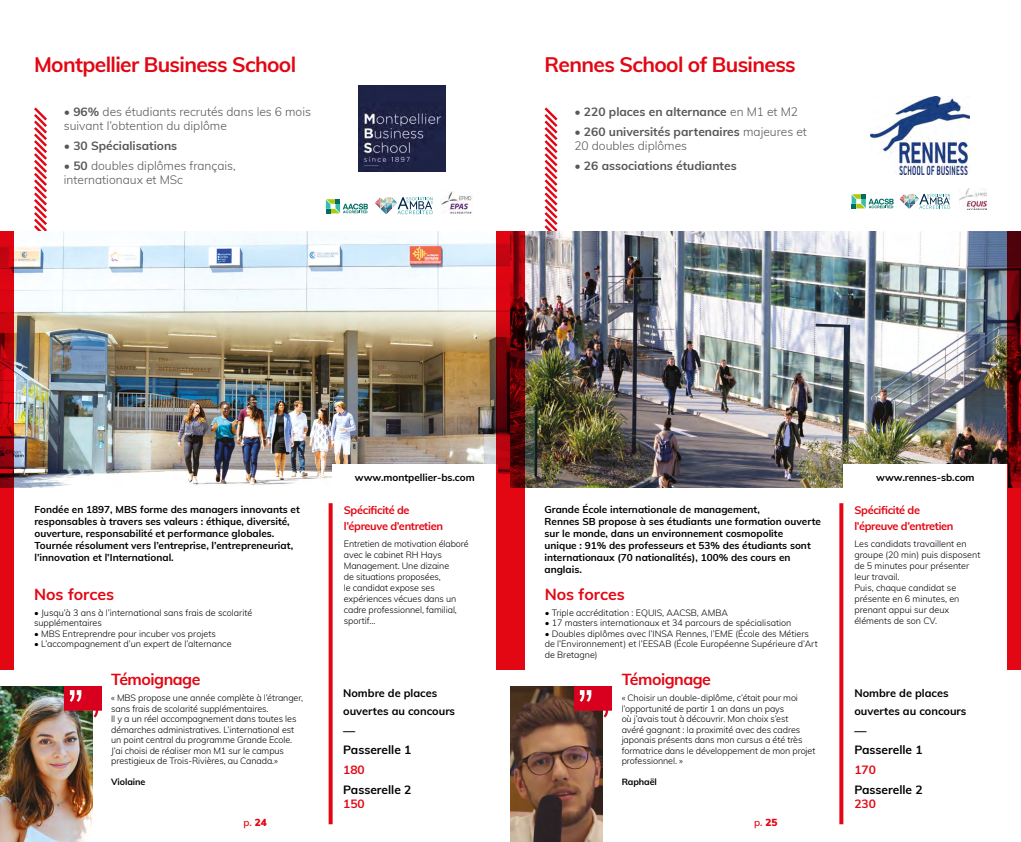
<style>
.page{position:relative;width:1021px;height:842px;background:#fff}
.page>*{position:absolute;margin:0;border:0;box-sizing:border-box;transform-origin:0 0}
.t1{font:700 21px "Muli";letter-spacing:-.03em;color:#e30613}
.t2{font:700 16px "Muli";letter-spacing:-.03em;color:#e30613}
.t3{font:700 16px "Muli";color:#e30613}
.t4{font:300 12px/14px "Muli";color:#575756}
.t5{font:700 12px "Muli";color:#575756}
.t6{font:700 12px/19.7px "Muli";color:#000}
.t7{font:700 12px "Muli";color:#e30613}
.t8{font:700 11px/16.7px "Muli";letter-spacing:-.03em;color:#e30613}
.t9{font:700 11px/18px "Muli";color:#000}
.t10{font:700 10px/12px "Muli";color:#000}
.t11{font:600 10px "Muli";color:#e30613}
.t12{font:300 9px/10.5px "Muli";letter-spacing:-.01em;color:#000}
.t13{font:700 9px "Muli";letter-spacing:-.01em;color:#000}
.s1{font-weight:700}
.s2{font-weight:300}
.s3{font-weight:900}
</style>
<div class="page">
<svg style="left:34px;top:107px;width:13px;height:124px"></svg>
<img style="left:14px;top:231px;width:482px;height:257px">
<svg style="left:326px;top:199px;width:42px;height:14px"></svg>
<svg style="left:328px;top:503px;width:4px;height:321px"></svg>
<img style="left:359px;top:85px;width:86px;height:87px">
<div style="left:332px;top:465px;width:165px;height:23px;background:#fff"></div>
<img style="left:0;top:686px;width:93px;height:156px">
<svg style="left:544px;top:107px;width:14px;height:124px"></svg>
<img style="left:524px;top:231px;width:482px;height:257px">
<img style="left:959px;top:188px;width:27px;height:22px">
<svg style="left:851px;top:194px;width:42px;height:14px"></svg>
<svg style="left:839px;top:503px;width:4px;height:321px"></svg>
<img style="left:870px;top:96px;width:99px;height:78px">
<div style="left:843px;top:465px;width:165px;height:26px;background:#fff"></div>
<img style="left:510px;top:686px;width:92px;height:156px">
<img style="left:65px;top:686px;width:36px;height:32px">
<img style="left:574px;top:686px;width:37px;height:32px">
<svg style="left:375px;top:197px;width:57px;height:17px"></svg>
<svg style="left:899px;top:194px;width:51px;height:15px"></svg>
<img style="left:441px;top:192px;width:31px;height:21px">
<svg style="left:0;top:231px;width:14px;height:438px;background:#cb0510"></svg>
<svg style="left:496px;top:231px;width:28px;height:438px;background:#aa040d"></svg>
<svg style="left:1006px;top:231px;width:14px;height:438px;background:#951018"></svg>
<h1 class="t1" style="left:34px;top:49px;width:264px">Montpellier Business School</h1>
<h3 class="t4" style="left:64px;top:104px;width:249px"><span class="s1">• 96%</span> des étudiants recrutés dans les 6 mois suivant l’obtention du diplôme</h3>
<h3 class="t5" style="left:64px;top:137px;width:115px">• 30 Spécialisations</h3>
<h3 class="t4" style="left:64px;top:158px;width:173px"><span class="s1">• 50</span> doubles diplômes français, internationaux et MSc</h3>
<h1 class="t1" style="left:544px;top:49px;width:253px">Rennes School of Business</h1>
<h3 class="t5" style="left:574px;top:103px;width:225px">• 220 places en alternance <span class="s2">en M1 et M2</span></h3>
<h3 class="t4" style="left:574px;top:124px;width:234px"><span class="s1">• 260 universités partenaires</span> majeures et<br>20 doubles diplômes</h3>
<h3 class="t5" style="left:574px;top:156px;width:164px">• 26 associations étudiantes</h3>
<p class="t10" style="left:355px;top:471px;width:121px">www.montpellier-bs.com</p>
<p class="t10" style="left:34px;top:503px;width:267px">Fondée en 1897, MBS forme des managers innovants et responsables à travers ses valeurs : éthique, diversité, ouverture, responsabilité et performance globales.<br>Tournée résolument vers l’entreprise, l’entrepreneuriat, l’innovation et l’International.</p>
<p class="t8" style="left:344px;top:501px;width:101px">Spécificité de l’épreuve d’entretien</p>
<p class="t12" style="left:344px;top:538px;width:126px;line-height:11px">Entretien de motivation élaboré avec le cabinet RH Hays<br>Management. Une dizaine<br>de situations proposées,<br>le candidat expose ses expériences vécues dans un cadre professionnel, familial, sportif…</p>
<h2 class="t3" style="left:34px;top:582px;width:82px">Nos forces</h2>
<p class="t12" style="left:34px;top:607px;width:220px">• Jusqu’à 3 ans à l’international sans frais de scolarité supplémentaires</p>
<p class="t12" style="left:34px;top:628px;width:183px">• MBS Entreprendre pour incuber vos projets</p>
<p class="t12" style="left:34px;top:638px;width:199px">• L’accompagnement d’un expert de l’alternance</p>
<h2 class="t2" style="left:111px;top:668px;width:91px">Témoignage</h2>
<p class="t12" style="left:111px;top:692px;width:194px">« MBS propose une année complète à l’étranger, sans frais de scolarité supplémentaires.<br>Il y a un réel accompagnement dans toutes les démarches administratives. L’international est un point central du programme Grande Ecole.<br>J’ai choisi de réaliser mon M1 sur le campus prestigieux de Trois-Rivières, au Canada.»</p>
<p class="t13" style="left:111px;top:775px;width:36px">Violaine</p>
<p class="t9" style="left:343px;top:683px;width:113px">Nombre de places ouvertes au concours</p>
<h3 class="t6" style="left:343px;top:720px;width:70px">—<br>Passerelle 1</h3>
<h3 class="t7" style="left:343px;top:761px;width:23px">180</h3>
<h3 class="t6" style="left:343px;top:779px;width:70px">Passerelle 2</h3>
<h3 class="t7" style="left:343px;top:794px;width:23px">150</h3>
<p class="t10" style="left:876px;top:471px;width:100px">www.rennes-sb.com</p>
<p class="t10" style="left:544px;top:503px;width:278px">Grande École internationale de management,<br>Rennes SB propose à ses étudiants une formation ouverte sur le monde, dans un environnement cosmopolite<br>unique : 91% des professeurs et 53% des étudiants sont internationaux (70 nationalités), 100% des cours en anglais.</p>
<p class="t8" style="left:854px;top:501px;width:101px">Spécificité de l’épreuve d’entretien</p>
<p class="t12" style="left:854px;top:538px;width:127px;line-height:11px">Les candidats travaillent en groupe (20 min) puis disposent de 5 minutes pour présenter leur travail.<br>Puis, chaque candidat se présente en 6 minutes, en prenant appui sur deux éléments de son CV.</p>
<h2 class="t3" style="left:544px;top:582px;width:82px">Nos forces</h2>
<p class="t12" style="left:544px;top:607px;width:185px">• Triple accréditation : EQUIS, AACSB, AMBA</p>
<p class="t12" style="left:544px;top:617px;width:248px">• 17 masters internationaux et 34 parcours de spécialisation</p>
<p class="t12" style="left:544px;top:628px;width:275px">• Doubles diplômes avec l’INSA Rennes, l’EME (École des Métiers de l’Environnement) et l’EESAB (École Européenne Supérieure d’Art de Bretagne)</p>
<h2 class="t2" style="left:621px;top:668px;width:91px">Témoignage</h2>
<p class="t12" style="left:621px;top:692px;width:195px">« Choisir un double-diplôme, c’était pour moi l’opportunité de partir 1 an dans un pays<br>où j’avais tout à découvrir. Mon choix s’est<br>avéré gagnant : la proximité avec des cadres japonais présents dans mon cursus a été très formatrice dans le développement de mon projet professionnel. »</p>
<p class="t13" style="left:621px;top:775px;width:37px">Raphaël</p>
<p class="t9" style="left:854px;top:683px;width:113px">Nombre de places ouvertes au concours</p>
<h3 class="t6" style="left:854px;top:720px;width:70px">—<br>Passerelle 1</h3>
<h3 class="t7" style="left:854px;top:761px;width:23px">170</h3>
<h3 class="t6" style="left:854px;top:779px;width:70px">Passerelle 2</h3>
<h3 class="t7" style="left:854px;top:794px;width:23px">230</h3>
<p class="t11" style="left:243px;top:815px;width:25px">p. <span class="s3">24</span></p>
<p class="t11" style="left:754px;top:815px;width:25px">p. <span class="s3">25</span></p>
</div>
